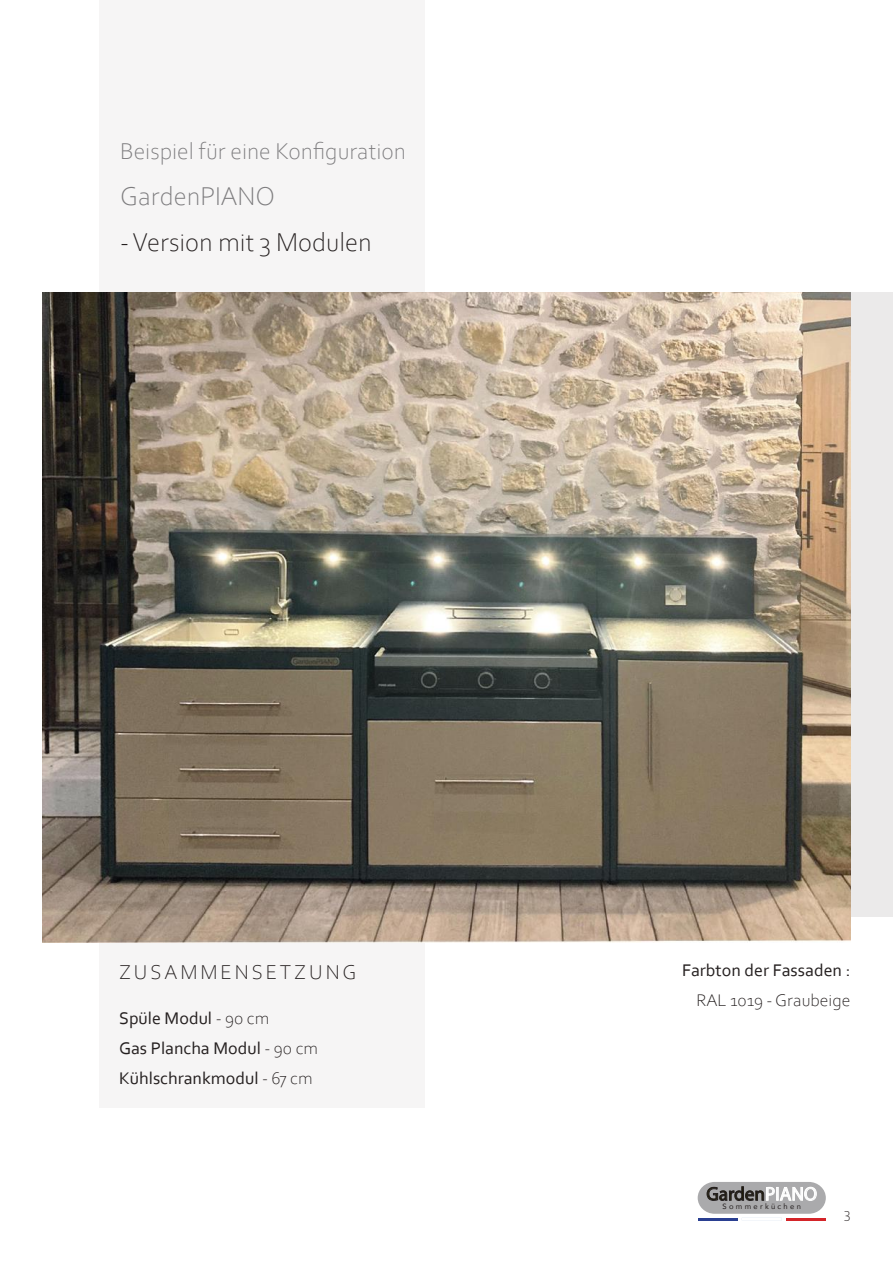
<style>
.page{position:relative;width:893px;height:1263px;background:#fff}
.page>*{position:absolute;margin:0;border:0;box-sizing:border-box;transform-origin:0 0}
.t1{font:300 27px "Corbel";color:#241f1f}
.t2{font:300 27px "Corbel";color:#7d7c7e}
.t3{font:300 24px "Corbel";color:#7d7c7e}
.t4{font:300 21px "Corbel";letter-spacing:.14em;color:#241f1f}
.t5{font:19.05px "Myriad Pro";color:#1c1900}
.t6{font:17.7px/30px "Corbel";color:#241f1f}
.t7{font:300 17.7px "Corbel";color:#241f1f}
.t8{font:300 15px "Corbel";color:#241f1f}
.t9{font:7.65px "Avenir";letter-spacing:.3em;color:#241f1f}
.s1{font-weight:300}
.s2{color:#fff}
</style>
<div class="page">
<svg style="left:698px;top:1182px;width:128px;height:38px"></svg>
<hr style="left:786px;top:1218px;width:40px;height:2px;background:#d42429">
<div style="left:99px;top:0;width:325px;height:1107px;background:#f6f5f5"></div>
<div style="left:850px;top:292px;width:43px;height:624px;background:#ebeaea"></div>
<img style="left:43px;top:292px;width:807px;height:650px">
<h2 class="t3" style="left:120px;top:136px;width:287px">Beispiel für eine Konfiguration</h2>
<h1 class="t2" style="left:120px;top:179px;width:157px">GardenPIANO</h1>
<h1 class="t1" style="left:120px;top:225px;width:253px">- Version mit 3 Modulen</h1>
<p class="t4" style="left:119px;top:958px;width:239px">ZUSAMMENSETZUNG</p>
<p class="t6" style="left:119px;top:1003px;width:201px">Spüle Modul <span class="s1">- 90 cm<br></span>Gas Plancha Modul <span class="s1">- 90 cm<br></span>Kühlschrankmodul <span class="s1">- 67 cm</span></p>
<p class="t6" style="left:682px;top:955px;width:170px">Farbton der Fassaden :</p>
<p class="t7" style="left:696px;top:989px;width:156px">RAL 1019 - Graubeige</p>
<p class="t5" style="left:706px;top:1182px;width:112px">Garden<span class="s2">PIANO</span></p>
<p class="t9" style="left:723px;top:1200px;width:80px">Sommerküchen</p>
<p class="t8" style="left:844px;top:1203px;width:8px">3</p>
</div>
